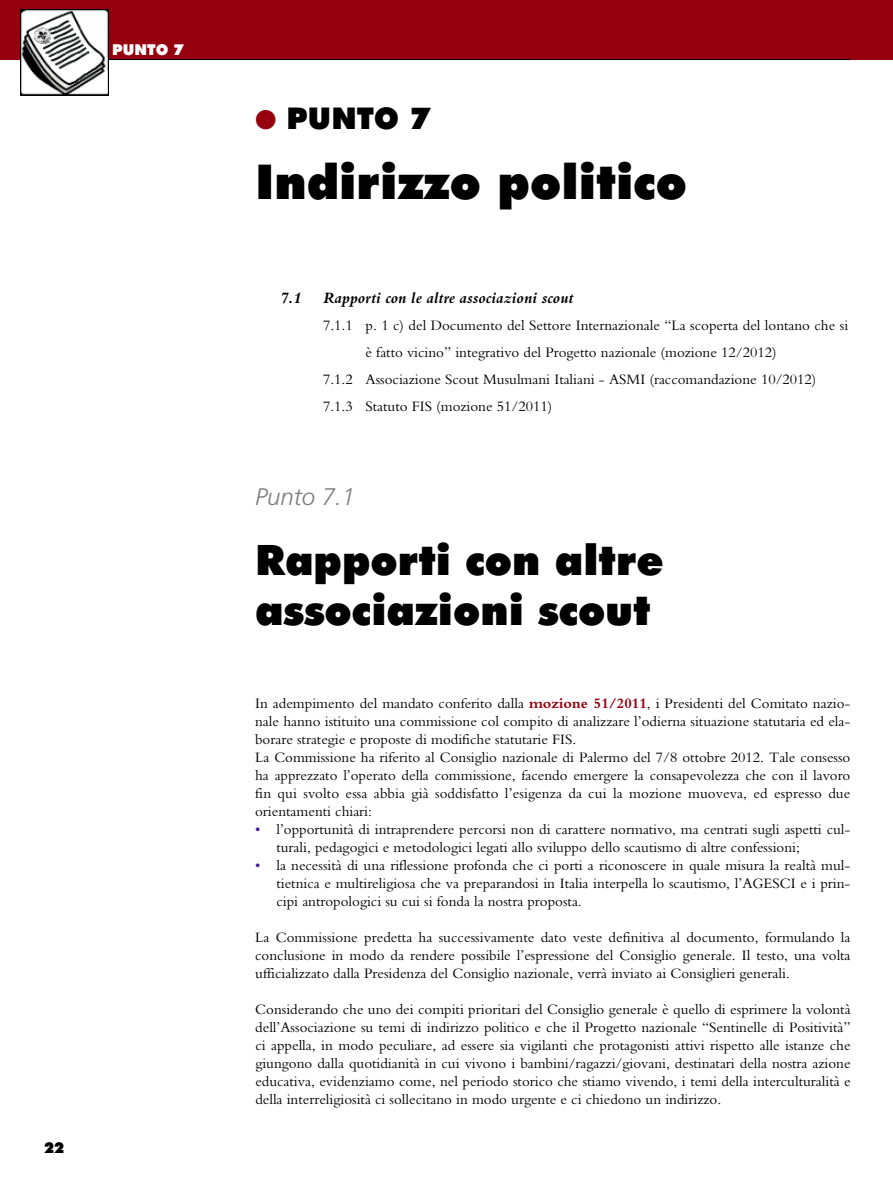
<style>
.page{position:relative;width:893px;height:1191px;background:#fff}
.page>*{position:absolute;margin:0;border:0;box-sizing:border-box;transform-origin:0 0}
.t1{font:900 48px "Futura BT";color:#000}
.t2{font:900 42px/50.4px "Futura BT";color:#000}
.t3{font:900 30px "Futura BT";color:#000}
.t4{font:italic 300 24px "Frutiger CE";color:#808080}
.t5{font:italic 700 16.5px "Bembo";color:#000}
.t6{font:15px/18px "Bembo";color:#000;text-align:justify}
.t7{font:900 15px "Futura BT";color:#fff}
.t8{font:900 15px "Futura BT";color:#000}
.s1{color:#96000e}
.s2{font-weight:700;color:#96000e}
.s3{color:#401c9b}
</style>
<div class="page">
<div style="left:0;top:0;width:893px;height:59px;background:#96000e"></div>
<hr style="left:43px;top:59px;width:807px;height:1px;background:#000">
<img style="left:21px;top:10px;width:87px;height:86px">
<p class="t7" style="left:112px;top:44px;width:73px">PUNTO 7</p>
<p class="t8" style="left:44px;top:1141px;width:22px">22</p>
<h3 class="t3" style="left:255px;top:106px;width:177px"><span class="s1">●</span> PUNTO 7</h3>
<h1 class="t1" style="left:255px;top:163px;width:433px">Indirizzo politico</h1>
<p class="t5" style="left:281px;top:292px;width:22px">7.1</p>
<p class="t5" style="left:323px;top:292px;width:252px">Rapporti con le altre associazioni scout</p>
<p class="t6" style="left:323px;top:317px;width:527px">7.1.1 p. 1 c) del Documento del Settore Internazionale “La scoperta del lontano che si</p>
<p class="t6" style="left:366px;top:344px;width:413px">è fatto vicino” integrativo del Progetto nazionale (mozione 12/2012)</p>
<p class="t6" style="left:323px;top:371px;width:495px">7.1.2 Associazione Scout Musulmani Italiani - ASMI (raccomandazione 10/2012)</p>
<p class="t6" style="left:323px;top:398px;width:231px">7.1.3 Statuto FIS (mozione 51/2011)</p>
<h3 class="t4" style="left:255px;top:487px;width:102px">Punto 7.1</h3>
<h2 class="t2" style="left:255px;top:538px;width:410px">Rapporti con altre associazioni scout</h2>
<p class="t6" style="left:255px;top:695px;width:597px;text-align:left">In adempimento del mandato conferito dalla <span class="s2">mozione 51/2011</span>, i Presidenti del Comitato nazio&shy;nale hanno istituito una commissione col compito di analizzare l’odierna situazione statutaria ed ela&shy;borare strategie e proposte di modifiche statutarie FIS.<br>La Commissione ha riferito al Consiglio nazionale di Palermo del 7/8 ottobre 2012. Tale consesso ha apprezzato l’operato della commissione, facendo emergere la consapevolezza che con il lavoro fin qui svolto essa abbia già soddisfatto l’esigenza da cui la mozione muoveva, ed espresso due orientamenti chiari:</p>
<p class="t6" style="left:276px;top:821px;width:576px;text-indent:-21px"><span class="s3">•</span> l’opportunità di intraprendere percorsi non di carattere normativo, ma centrati sugli aspetti cul&shy;turali, pedagogici e metodologici legati allo sviluppo dello scautismo di altre confessioni;</p>
<p class="t6" style="left:276px;top:857px;width:576px;text-indent:-21px"><span class="s3">•</span> la necessità di una riflessione profonda che ci porti a riconoscere in quale misura la realtà mul&shy;tietnica e multireligiosa che va preparandosi in Italia interpella lo scautismo, l’AGESCI e i prin&shy;cipi antropologici su cui si fonda la nostra proposta.</p>
<p class="t6" style="left:255px;top:929px;width:597px">La Commissione predetta ha successivamente dato veste definitiva al documento, formulando la conclusione in modo da rendere possibile l’espressione del Consiglio generale. Il testo, una volta ufficializzato dalla Presidenza del Consiglio nazionale, verrà inviato ai Consiglieri generali.</p>
<p class="t6" style="left:255px;top:1001px;width:597px">Considerando che uno dei compiti prioritari del Consiglio generale è quello di esprimere la volontà dell’Associazione su temi di indirizzo politico e che il Progetto nazionale “Sentinelle di Positività” ci appella, in modo peculiare, ad essere sia vigilanti che protagonisti attivi rispetto alle istanze che giungono dalla quotidianità in cui vivono i bambini/ragazzi/giovani, destinatari della nostra azione educativa, evidenziamo come, nel periodo storico che stiamo vivendo, i temi della interculturalità e della interreligiosità ci sollecitano in modo urgente e ci chiedono un indirizzo.</p>
</div>
